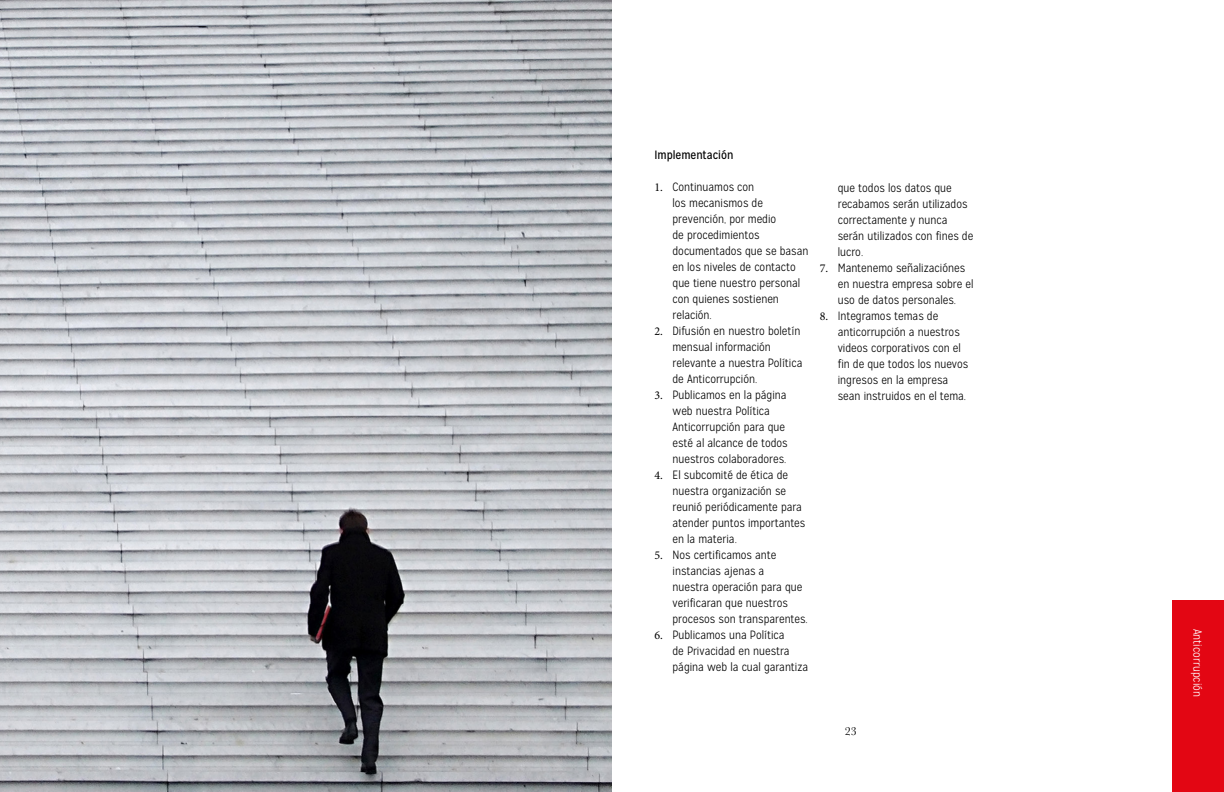
<style>
.page{position:relative;width:1224px;height:792px;background:#fff}
.page>*{position:absolute;margin:0;border:0;box-sizing:border-box;transform-origin:0 0}
.t1{font:300 12px/16px "Mission Gothic";color:#000}
.t2{font:300 12px "Mission Gothic";color:#fff}
.t3{font:12px "Mission Gothic";color:#000}
.t4{font:12px "Baskerville";color:#000}
.s1{font-family:"Minion Pro";font-weight:400}
</style>
<div class="page">
<div style="left:1172px;top:600px;width:52px;height:192px;background:#e30613"></div>
<img style="left:0;top:1px;width:612px;height:791px">
<p class="t3" style="left:655px;top:148px;width:80px">Implementación</p>
<p class="t1" style="left:673px;top:179px;width:137px;text-indent:-18px"><span class="s1">1.</span> Continuamos con<br>los mecanismos de prevención, por medio<br>de procedimientos documentados que se basan en los niveles de contacto que tiene nuestro personal con quienes sostienen relación.</p>
<p class="t1" style="left:673px;top:323px;width:131px;text-indent:-18px"><span class="s1">2.</span> Difusión en nuestro boletín mensual información relevante a nuestra Política de Anticorrupción.</p>
<p class="t1" style="left:673px;top:387px;width:117px;text-indent:-18px"><span class="s1">3.</span> Publicamos en la página web nuestra Política<br>Anticorrupción para que esté al alcance de todos nuestros colaboradores.</p>
<p class="t1" style="left:673px;top:467px;width:134px;text-indent:-18px"><span class="s1">4.</span> El subcomité de ética de nuestra organización se reunió periódicamente para atender puntos importantes en la materia.</p>
<p class="t1" style="left:673px;top:547px;width:137px;text-indent:-18px"><span class="s1">5.</span> Nos certificamos ante instancias ajenas a<br>nuestra operación para que verificaran que nuestros procesos son transparentes.</p>
<p class="t1" style="left:673px;top:627px;width:137px;text-indent:-18px"><span class="s1">6.</span> Publicamos una Política<br>de Privacidad en nuestra página web la cual garantiza</p>
<p class="t1" style="left:838px;top:180px;width:137px">que todos los datos que recabamos serán utilizados correctamente y nunca serán utilizados con fines de lucro.</p>
<p class="t1" style="left:838px;top:260px;width:137px;text-indent:-18px"><span class="s1">7.</span> Mantenemo señalizaciónes en nuestra empresa sobre el uso de datos personales.</p>
<p class="t1" style="left:838px;top:308px;width:132px;text-indent:-18px"><span class="s1">8.</span> Integramos temas de anticorrupción a nuestros videos corporativos con el fin de que todos los nuevos ingresos en la empresa sean instruidos en el tema.</p>
<p class="t4" style="left:845px;top:724px;width:13px">23</p>
<p class="t2" style="left:1205px;top:629px;width:70px;rotate:90deg">Anticorrupción</p>
</div>
